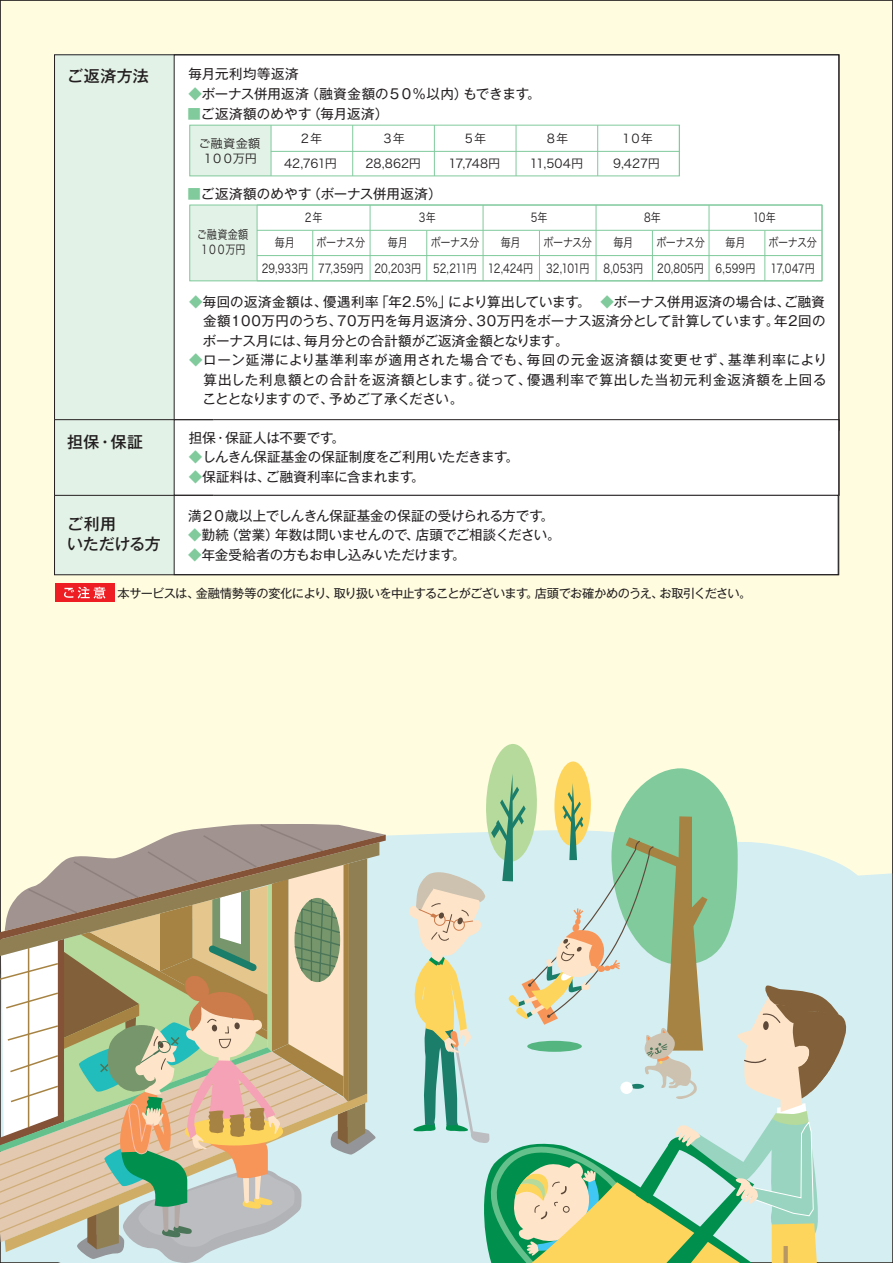
<style>
.page{position:relative;width:893px;height:1263px;background:#fffce0}
.page>*{position:absolute;margin:0;border:0;box-sizing:border-box;transform-origin:0 0}
.t1{font:500 15.9px "Gothic MB101 Pro";letter-spacing:.015em;color:#231f20}
.t2{font:500 15.9px/19.5px "Gothic MB101 Pro";letter-spacing:-.01em;color:#231f20}
.t3{font:13.5px/19.5px "Gothic MB101 Pro";letter-spacing:.01em;color:#231f20}
.t4{font:13.5px/19.5px "Gothic MB101 Pro";letter-spacing:-.015em;color:#231f20}
.t5{font:13.5px "Gothic MB101 Pro";letter-spacing:-.01em;color:#231f20}
.t6{font:13.5px/19.5px "Gothic MB101 Pro";letter-spacing:.075em;color:#231f20}
.t7{font:13.5px/19.5px "Gothic MB101 Pro";letter-spacing:-.025em;color:#231f20}
.t8{font:13.5px/19.5px "Gothic MB101 Pro";letter-spacing:-.045em;color:#231f20}
.t9{font:13.5px "Gothic MB101 Pro";letter-spacing:.095em;color:#231f20}
.t10{font:13.5px "Gothic MB101 Pro";letter-spacing:.03em;color:#231f20}
.t11{font:13.5px "Gothic MB101 Pro";letter-spacing:-.055em;color:#231f20}
.t12{font:13.5px "Gothic MB101 Pro";letter-spacing:-.02em;color:#231f20}
.t13{font:13.5px "Gothic MB101 Pro";letter-spacing:.04em;color:#231f20}
.t14{font:13.5px "Gothic MB101 Pro";letter-spacing:.08em;color:#231f20}
.t15{font:12.15px/25.5px "Hira Kaku Pro W3";letter-spacing:-.025em;color:#231f20;text-align:center;scale:.83 1}
.t16{font:12.15px/25.5px "Hira Kaku Pro W3";letter-spacing:-.025em;color:#231f20;text-align:center}
.t17{font:12.15px "Gothic MB101 Pro";letter-spacing:-.055em;color:#231f20}
.t18{font:12.15px "Gothic MB101 Pro";letter-spacing:-.02em;color:#231f20}
.t19{font:12.15px/25.5px "Hira Kaku Pro W3";letter-spacing:-.05em;color:#231f20;scale:.83 1}
.t20{font:12.15px/25.5px "Hira Kaku Pro W3";letter-spacing:-.055em;color:#231f20;scale:.83 1}
.t21{font:12.15px "Gothic MB101 Pro";letter-spacing:-.03em;color:#231f20}
.t22{font:12.15px/14.9px "Hira Kaku Pro W3";letter-spacing:-.005em;color:#231f20}
.s1{color:#80ca9c}
</style>
<div class="page">
<div style="left:55px;top:55px;width:158px;height:364px;background:#e3f2e7"></div>
<div style="left:174px;top:55px;width:665px;height:375px;background:#fff"></div>
<div style="left:55px;top:419px;width:158px;height:76px;background:#e3f2e7"></div>
<div style="left:174px;top:420px;width:665px;height:75px;background:#fff"></div>
<div style="left:174px;top:419px;width:665px;height:77px;border:1px solid #231f20"></div>
<div style="left:55px;top:495px;width:158px;height:80px;background:#e3f2e7"></div>
<div style="left:174px;top:495px;width:664px;height:80px;background:#fff"></div>
<div style="left:174px;top:495px;width:664px;height:80px;border:1px solid #231f20"></div>
<div style="left:55px;top:583px;width:59px;height:18px;background:#ee1d23"></div>
<svg style="left:64px;top:587px;width:41px;height:12px"></svg>
<hr style="left:54px;top:419px;width:159px;height:1px;background:#231f20">
<hr style="left:54px;top:495px;width:159px;height:1px;background:#231f20">
<hr style="left:257px;top:230px;width:565px;height:1px;background:#80ca9c">
<hr style="left:257px;top:255px;width:565px;height:1px;background:#80ca9c">
<hr style="left:257px;top:281px;width:565px;height:1px;background:#80ca9c">
<div style="left:190px;top:205px;width:67px;height:76px;background:#e3f2e7"></div>
<hr style="left:257px;top:205px;width:1px;height:76px;background:#80ca9c">
<hr style="left:370px;top:205px;width:1px;height:76px;background:#80ca9c">
<hr style="left:483px;top:205px;width:1px;height:76px;background:#80ca9c">
<hr style="left:596px;top:205px;width:1px;height:76px;background:#80ca9c">
<hr style="left:709px;top:205px;width:1px;height:76px;background:#80ca9c">
<hr style="left:822px;top:205px;width:1px;height:76px;background:#80ca9c">
<hr style="left:312px;top:231px;width:1px;height:50px;background:#80ca9c">
<hr style="left:426px;top:231px;width:1px;height:50px;background:#80ca9c">
<hr style="left:539px;top:231px;width:1px;height:50px;background:#80ca9c">
<hr style="left:652px;top:231px;width:1px;height:50px;background:#80ca9c">
<hr style="left:764px;top:231px;width:1px;height:50px;background:#80ca9c">
<div style="left:189px;top:205px;width:633px;height:76px;border:1px solid #80ca9c"></div>
<div style="left:190px;top:126px;width:81px;height:50px;background:#e3f2e7"></div>
<hr style="left:271px;top:151px;width:408px;height:1px;background:#80ca9c">
<hr style="left:271px;top:125px;width:1px;height:51px;background:#80ca9c">
<hr style="left:352px;top:125px;width:1px;height:51px;background:#80ca9c">
<hr style="left:434px;top:125px;width:1px;height:51px;background:#80ca9c">
<hr style="left:516px;top:125px;width:1px;height:51px;background:#80ca9c">
<hr style="left:597px;top:125px;width:1px;height:51px;background:#80ca9c">
<div style="left:189px;top:125px;width:491px;height:51px;border:1px solid #80ca9c"></div>
<div style="left:386px;top:830px;width:492px;height:432px;background:#d5eef1"></div>
<svg style="left:1px;top:823px;width:385px;height:439px;background:#bfba9f"></svg>
<svg style="left:406px;top:743px;width:442px;height:519px;background:#c8ddc6"></svg>
<p class="t1" style="left:67px;top:63px;width:83px">ご返済方法</p>
<p class="t13" style="left:188px;top:63px;width:112px">毎月元利均等返済</p>
<p class="t4" style="left:188px;top:82px;width:122px"><span class="s1">◆</span>ボーナス併用返済</p>
<p class="t3" style="left:305px;top:82px;width:163px">（融資金額の５０％以内）</p>
<p class="t3" style="left:464px;top:82px;width:79px">もできます。</p>
<p class="t3" style="left:308px;top:103px;width:82px">（毎月返済(</p>
<p class="t3" style="left:188px;top:103px;width:125px"><span class="s1">■</span>ご返済額のめやす</p>
<p class="t22" style="left:198px;top:135px;width:64px">ご融資金額<br>１００万円</p>
<p class="t16" style="left:284px;top:124px;width:55px">２年<br>42,761円</p>
<p class="t16" style="left:365px;top:124px;width:57px">３年<br>28,862円</p>
<p class="t16" style="left:449px;top:124px;width:53px">５年<br>17,748円</p>
<p class="t16" style="left:530px;top:124px;width:55px">８年<br>11,504円</p>
<p class="t16" style="left:613px;top:124px;width:49px">１０年<br>9,427円</p>
<p class="t4" style="left:308px;top:182px;width:135px">（ボーナス併用返済(</p>
<p class="t3" style="left:188px;top:182px;width:125px"><span class="s1">■</span>ご返済額のめやす</p>
<p class="t15" style="left:303px;top:204px;width:25px">２年</p>
<p class="t15" style="left:419px;top:204px;width:22px">年3</p>
<p class="t15" style="left:531px;top:204px;width:22px">年5</p>
<p class="t15" style="left:644px;top:204px;width:22px">年8</p>
<p class="t15" style="left:753px;top:204px;width:29px">10年</p>
<p class="t15" style="left:197px;top:221px;width:64px">ご融資金額</p>
<p class="t15" style="left:199px;top:236px;width:57px">１００万円</p>
<p class="t15" style="left:275px;top:229px;width:26px">毎月</p>
<p class="t15" style="left:262px;top:255px;width:57px">29,933円</p>
<p class="t15" style="left:317px;top:229px;width:60px;text-align:left">ボーナス分<br>77,359円</p>
<p class="t15" style="left:375px;top:229px;width:58px">毎月<br>20,203円</p>
<p class="t19" style="left:431px;top:229px;width:60px">ボーナス分<br>52,211円</p>
<p class="t15" style="left:488px;top:229px;width:56px">毎月<br>12,424円</p>
<p class="t20" style="left:544px;top:229px;width:60px">ボーナス分<br>32,101円</p>
<p class="t15" style="left:603px;top:229px;width:50px">毎月<br>8,053円</p>
<p class="t15" style="left:656px;top:229px;width:60px;text-align:left">ボーナス分<br>20,805円</p>
<p class="t15" style="left:716px;top:229px;width:50px">毎月<br>6,599円</p>
<p class="t15" style="left:768px;top:229px;width:60px;text-align:left">ボーナス分<br>17,047円</p>
<p class="t3" style="left:189px;top:290px;width:140px"><span class="s1">◆</span>毎回の返済金額は、</p>
<p class="t5" style="left:448px;top:290px;width:343px">により算出しています。 <span class="s1">◆</span>ボーナス併用返済の場合は、</p>
<p class="t3" style="left:784px;top:290px;width:42px">ご融資</p>
<p class="t3" style="left:323px;top:290px;width:57px">優遇利率</p>
<p class="t3" style="left:375px;top:290px;width:77px">「年2.5%」</p>
<p class="t5" style="left:475px;top:310px;width:306px">３０万円をボーナス返済分として計算しています。</p>
<p class="t10" style="left:335px;top:310px;width:148px">７０万円を毎月返済分、</p>
<p class="t3" style="left:774px;top:310px;width:53px">年２回の</p>
<p class="t8" style="left:304px;top:310px;width:266px;text-indent:-115px">　金額１００万円のうち、<br>毎月分との合計額がご返済金額となります。</p>
<p class="t12" style="left:189px;top:329px;width:122px">　ボーナス月には、</p>
<p class="t9" style="left:527px;top:349px;width:207px">毎回の元金返済額は変更せず、</p>
<p class="t6" style="left:527px;top:349px;width:301px;text-indent:-338px"><span class="s1">◆</span>ローン延滞により基準利率が適用された場合でも、<br>優遇利率で算出した当初元利金返済額を上回る</p>
<p class="t14" style="left:728px;top:349px;width:100px">基準利率により</p>
<p class="t3" style="left:329px;top:368px;width:154px;text-indent:-140px">　算出した利息額との合計を返済額とします。予めご了承ください。</p>
<p class="t3" style="left:477px;top:368px;width:56px">従って、</p>
<p class="t11" style="left:189px;top:388px;width:146px">　こととなりますので、</p>
<p class="t1" style="left:67px;top:429px;width:77px">担保・保証</p>
<p class="t3" style="left:189px;top:426px;width:29px">担保</p>
<p class="t3" style="left:214px;top:426px;width:121px">・保証人は不要です</p>
<p class="t3" style="left:332px;top:426px;width:15px">。</p>
<p class="t4" style="left:411px;top:446px;width:98px;text-indent:-222px"><span class="s1">◆</span>しんきん保証基金の保証制度をご利用いただきます。</p>
<p class="t3" style="left:505px;top:446px;width:15px">。</p>
<p class="t3" style="left:189px;top:465px;width:83px"><span class="s1">◆</span>保証料は、</p>
<p class="t4" style="left:266px;top:465px;width:149px">ご融資利率に含まれます</p>
<p class="t2" style="left:67px;top:512px;width:95px">ご利用<br>いただける方</p>
<p class="t7" style="left:416px;top:504px;width:146px;text-indent:-228px">満２０歳以上でしんきん保証基金の保証の受けられる方です<br>店頭でご相談ください。</p>
<p class="t3" style="left:541px;top:504px;width:15px">。</p>
<p class="t3" style="left:188px;top:523px;width:43px"><span class="s1">◆</span>勤続</p>
<p class="t3" style="left:225px;top:523px;width:55px">（営業）</p>
<p class="t4" style="left:275px;top:523px;width:146px">年数は問いませんので、</p>
<p class="t4" style="left:188px;top:543px;width:268px"><span class="s1">◆</span>年金受給者の方もお申し込みいただけます</p>
<p class="t3" style="left:452px;top:543px;width:15px">。</p>
<p class="t17" style="left:117px;top:583px;width:84px">本サービスは、</p>
<p class="t17" style="left:334px;top:583px;width:196px">取り扱いを中止することがございます</p>
<p class="t17" style="left:660px;top:583px;width:93px">お取引ください。</p>
<p class="t18" style="left:196px;top:583px;width:143px">金融情勢等の変化により、</p>
<p class="t21" style="left:535px;top:583px;width:130px">店頭でお確かめのうえ、</p>
<p class="t17" style="left:526px;top:583px;width:14px">。</p>
</div>
